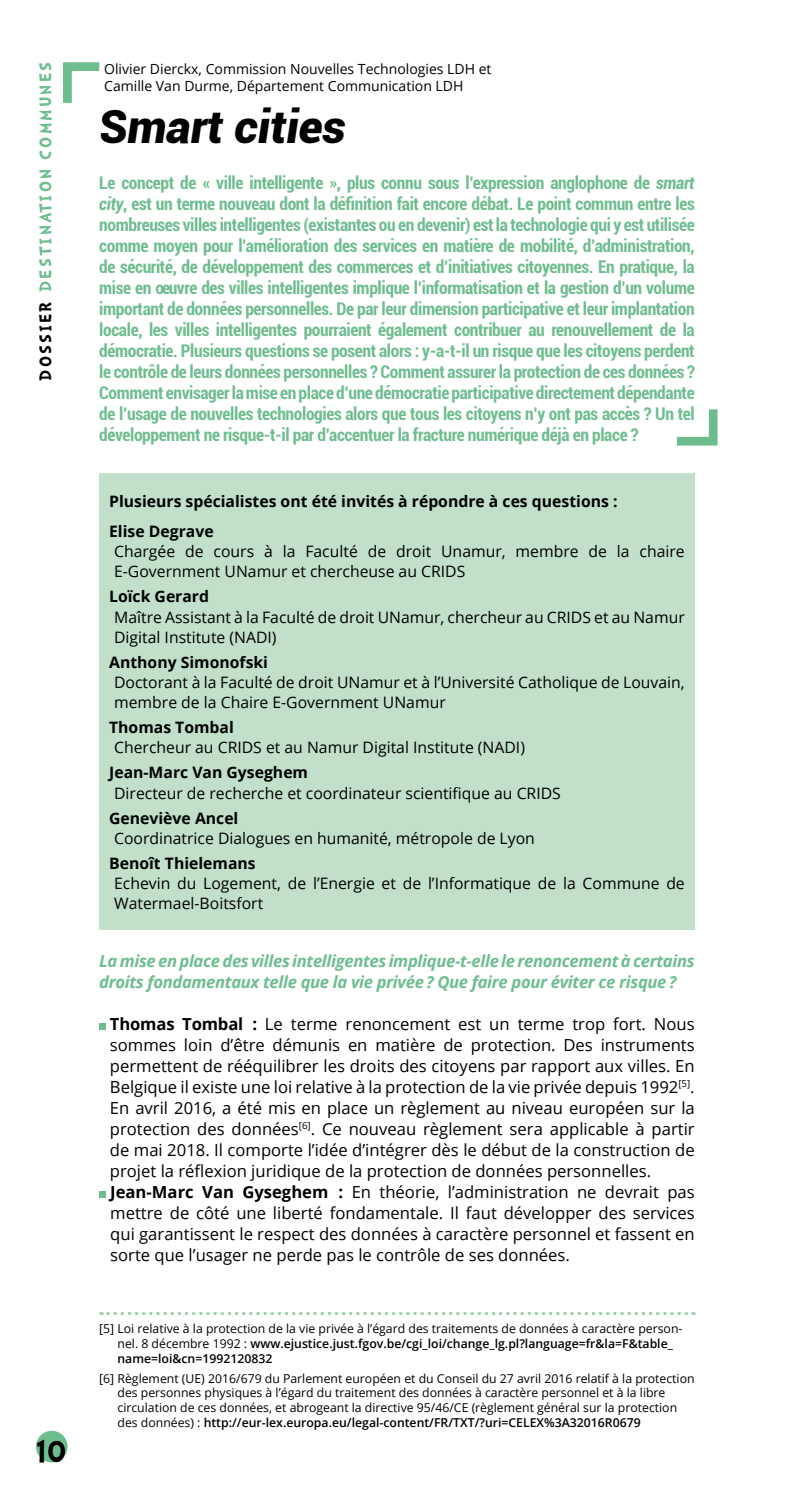
<style>
.page{position:relative;width:794px;height:1489px;background:#fff}
.page>*{position:absolute;margin:0;border:0;box-sizing:border-box;transform-origin:0 0}
.t1{font:italic 900 45.5px "Roboto";color:#000}
.t2{font:700 40.95px "Doctor Soos";color:#000;scale:.9 1}
.t3{font:700 21px "Doctor Soos";letter-spacing:.1em;color:#6ebd8f}
.t4{font:700 condensed 17.5px/21px "Roboto";letter-spacing:-.02em;color:#6ebd8f;text-align:justify}
.t5{font:16.62px/21px "Open Sans";color:#000}
.t6{font:italic 700 16.62px/21px "Open Sans";letter-spacing:-.02em;color:#6ebd8f}
.t7{font:15.75px/20.1px "Open Sans";color:#000}
.t8{font:700 15.75px/30.1px "Open Sans";color:#000}
.t9{font:14px/16.8px "Open Sans";color:#000}
.t10{font:12.25px/14.7px "Open Sans";color:#000}
.s1{color:#000}
.s2{font-style:italic}
.s3{font-weight:700}
.s4{font-weight:600}
</style>
<div class="page">
<div style="left:37px;top:1431px;width:30px;height:30px;background:#6ebd8f;border-radius:50%"></div>
<div style="left:36px;top:1430px;width:32px;height:32px;border:2px solid #6ebd8f;border-radius:50%"></div>
<div style="left:99px;top:473px;width:595px;height:456px;background:#c1dfc9"></div>
<div style="left:99px;top:1022px;width:7px;height:7px;background:#6ebd8f"></div>
<div style="left:99px;top:1190px;width:7px;height:7px;background:#6ebd8f"></div>
<svg style="left:108px;top:1311px;width:586px;height:4px"></svg>
<svg style="left:63px;top:62px;width:37px;height:41px"></svg>
<svg style="left:677px;top:409px;width:41px;height:37px"></svg>
<p class="t3" style="left:35px;top:380px;width:320px;rotate:-90deg"><span class="s1">DOSSIER</span> DESTINATION COMMUNES</p>
<h2 class="t2" style="left:36px;top:1430px;width:35px">10</h2>
<p class="t9" style="left:104px;top:60px;width:389px">Olivier Dierckx, Commission Nouvelles Technologies LDH et<br>Camille Van Durme, Département Communication LDH</p>
<h1 class="t1" style="left:99px;top:95px;width:248px">Smart cities</h1>
<p class="t4" style="left:99px;top:172px;width:597px">Le concept de « ville intelligente », plus connu sous l’expression anglophone de <span class="s2">smart city</span>, est un terme nouveau dont la définition fait encore débat. Le point commun entre les nombreuses villes intelligentes (existantes ou en devenir) est la technologie qui y est utilisée comme moyen pour l’amélioration des services en matière de mobilité, d’administration, de sécurité, de développement des commerces et d’initiatives citoyennes. En pratique, la mise en œuvre des villes intelligentes implique l’informatisation et la gestion d’un volume important de données personnelles. De par leur dimension participative et leur implantation locale, les villes intelligentes pourraient également contribuer au renouvellement de la démocratie. Plusieurs questions se posent alors : y-a-t-il un risque que les citoyens perdent le contrôle de leurs données personnelles ? Comment assurer la protection de ces données ?<br>Comment envisager la mise en place d’une démocratie participative directement dépendante de l’usage de nouvelles technologies alors que tous les citoyens n’y ont pas accès ? Un tel développement ne risque-t-il par d’accentuer la fracture numérique déjà en place ?</p>
<p class="t8" style="left:109px;top:486px;width:510px">Plusieurs spécialistes ont été invités à répondre à ces questions :<br>Elise Degrave</p>
<p class="t7" style="left:114px;top:541px;width:572px">Chargée de cours à la Faculté de droit Unamur, membre de la chaire<br>E-Government UNamur et chercheuse au CRIDS</p>
<p class="t8" style="left:109px;top:581px;width:101px">Loïck Gerard</p>
<p class="t7" style="left:114px;top:606px;width:572px">Maître Assistant à la Faculté de droit UNamur, chercheur au CRIDS et au Namur<br>Digital Institute (NADI)</p>
<p class="t8" style="left:109px;top:646px;width:160px">Anthony Simonofski</p>
<p class="t7" style="left:114px;top:671px;width:572px">Doctorant à la Faculté de droit UNamur et à l’Université Catholique de Louvain, membre de la Chaire E-Government UNamur</p>
<p class="t8" style="left:109px;top:712px;width:126px">Thomas Tombal</p>
<p class="t7" style="left:114px;top:737px;width:412px">Chercheur au CRIDS et au Namur Digital Institute (NADI)</p>
<p class="t8" style="left:109px;top:757px;width:200px">Jean-Marc Van Gyseghem</p>
<p class="t7" style="left:114px;top:782px;width:448px">Directeur de recherche et coordinateur scientifique au CRIDS</p>
<p class="t8" style="left:109px;top:802px;width:131px">Geneviève Ancel</p>
<p class="t7" style="left:114px;top:827px;width:422px">Coordinatrice Dialogues en humanité, métropole de Lyon</p>
<p class="t8" style="left:109px;top:847px;width:148px">Benoît Thielemans</p>
<p class="t7" style="left:114px;top:872px;width:572px">Echevin du Logement, de l’Energie et de l’Informatique de la Commune de<br>Watermael-Boitsfort</p>
<p class="t6" style="left:99px;top:949px;width:597px">La mise en place des villes intelligentes implique-t-elle le renoncement à certains droits fondamentaux telle que la vie privée ? Que faire pour éviter ce risque ?</p>
<p class="t5" style="left:110px;top:1012px;width:586px"><span class="s3">Thomas Tombal :</span> Le terme renoncement est un terme trop fort. Nous sommes loin d’être démunis en matière de protection. Des instruments permettent de rééquilibrer les droits des citoyens par rapport aux villes. En Belgique il existe une loi relative à la protection de la vie privée depuis 1992<sup>[5]</sup>.<br>En avril 2016, a été mis en place un règlement au niveau européen sur la protection des données<sup>[6]</sup>. Ce nouveau règlement sera applicable à partir de mai 2018. Il comporte l’idée d’intégrer dès le début de la construction de projet la réflexion juridique de la protection de données personnelles.<br><span class="s3">Jean-Marc Van Gyseghem :</span> En théorie, l’administration ne devrait pas mettre de côté une liberté fondamentale. Il faut développer des services qui garantissent le respect des données à caractère personnel et fassent en sorte que l’usager ne perde pas le contrôle de ses données.</p>
<p class="t10" style="left:117px;top:1321px;width:566px;text-indent:-18px">[5] Loi relative à la protection de la vie privée à l’égard des traitements de données à caractère person&shy;nel. 8 décembre 1992 : <span class="s4">www.ejustice.just.fgov.be/cgi_loi/change_lg.pl?language=fr&amp;la=F&amp;table_ name=loi&amp;cn=1992120832</span></p>
<p class="t10" style="left:117px;top:1370px;width:578px;text-indent:-18px">[6] Règlement (UE) 2016/679 du Parlement européen et du Conseil du 27 avril 2016 relatif à la protection des personnes physiques à l’égard du traitement des données à caractère personnel et à la libre circulation de ces données, et abrogeant la directive 95/46/CE (règlement général sur la protection des données) : <span class="s4">http://eur-lex.europa.eu/legal-content/FR/TXT/?uri=CELEX%3A32016R0679</span></p>
</div>
